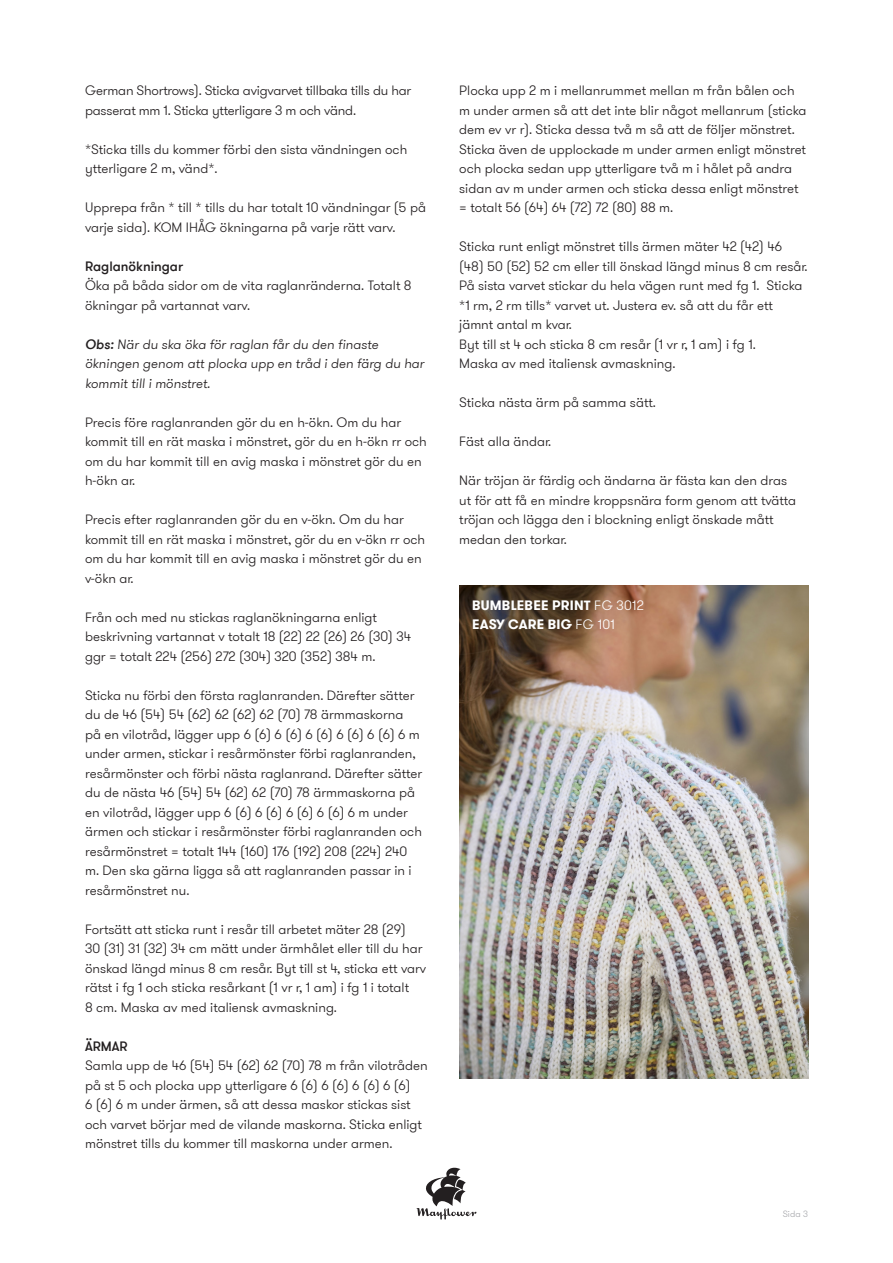
<style>
.page{position:relative;width:893px;height:1263px;background:#fff}
.page>*{position:absolute;margin:0;border:0;box-sizing:border-box;transform-origin:0 0}
.t1{font:300 13.5px/19.5px "GT Walsheim Pro";color:#231f20}
.t2{font:italic 300 13.5px/19.5px "GT Walsheim Pro";color:#231f20}
.t3{font:700 13.5px "GT Walsheim Pro";letter-spacing:.015em;color:#fff}
.t4{font:500 13.5px "GT Walsheim Pro";color:#231f20}
.t5{font:300 9px "GT Walsheim Pro";color:#a8a9ad}
.s1{font-weight:500}
.s2{font-weight:300}
</style>
<div class="page">
<svg style="left:417px;top:1168px;width:59px;height:51px"></svg>
<img style="left:459px;top:585px;width:349px;height:493px">
<p class="t1" style="left:85px;top:81px;width:328px">German Shortrows). Sticka avigvarvet tillbaka tills du har passerat mm 1. Sticka ytterligare 3 m och vänd.</p>
<p class="t1" style="left:85px;top:140px;width:324px">*Sticka tills du kommer förbi den sista vändningen och ytterligare 2 m, vänd*.</p>
<p class="t1" style="left:85px;top:198px;width:342px">Upprepa från * till * tills du har totalt 10 vändningar (5 på varje sida). KOM IHÅG ökningarna på varje rätt varv.</p>
<p class="t4" style="left:85px;top:257px;width:100px">Raglanökningar</p>
<p class="t1" style="left:85px;top:276px;width:328px">Öka på båda sidor om de vita raglanränderna. Totalt 8 ökningar på vartannat varv.</p>
<p class="t2" style="left:85px;top:335px;width:341px"><span class="s1">Obs:</span> När du ska öka för raglan får du den finaste ökningen genom att plocka upp en tråd i den färg du har kommit till i mönstret.</p>
<p class="t1" style="left:85px;top:413px;width:343px">Precis före raglanranden gör du en h-ökn. Om du har kommit till en rät maska i mönstret, gör du en h-ökn rr och om du har kommit till en avig maska i mönstret gör du en h-ökn ar.</p>
<p class="t1" style="left:85px;top:510px;width:342px">Precis efter raglanranden gör du en v-ökn. Om du har kommit till en rät maska i mönstret, gör du en v-ökn rr och om du har kommit till en avig maska i mönstret gör du en v-ökn ar.</p>
<p class="t1" style="left:85px;top:608px;width:328px">Från och med nu stickas raglanökningarna enligt beskrivning vartannat v totalt 18 (22) 22 (26) 26 (30) 34 ggr = totalt 224 (256) 272 (304) 320 (352) 384 m.</p>
<p class="t1" style="left:85px;top:686px;width:339px">Sticka nu förbi den första raglanranden. Därefter sätter du de 46 (54) 54 (62) 62 (62) 62 (70) 78 ärmmaskorna på en vilotråd, lägger upp 6 (6) 6 (6) 6 (6) 6 (6) 6 (6) 6 m under armen, stickar i resårmönster förbi raglanranden, resårmönster och förbi nästa raglanrand. Därefter sätter du de nästa 46 (54) 54 (62) 62 (70) 78 ärmmaskorna på en vilotråd, lägger upp 6 (6) 6 (6) 6 (6) 6 (6) 6 m under ärmen och stickar i resårmönster förbi raglanranden och resårmönstret = totalt 144 (160) 176 (192) 208 (224) 240 m. Den ska gärna ligga så att raglanranden passar in i resårmönstret nu.</p>
<p class="t1" style="left:85px;top:920px;width:343px">Fortsätt att sticka runt i resår till arbetet mäter 28 (29)<br>30 (31) 31 (32) 34 cm mätt under ärmhålet eller till du har önskad längd minus 8 cm resår. Byt till st 4, sticka ett varv rätst i fg 1 och sticka resårkant (1 vr r, 1 am) i fg 1 i totalt<br>8 cm. Maska av med italiensk avmaskning.</p>
<p class="t4" style="left:85px;top:1037px;width:44px">ÄRMAR</p>
<p class="t1" style="left:85px;top:1056px;width:344px">Samla upp de 46 (54) 54 (62) 62 (70) 78 m från vilotråden på st 5 och plocka upp ytterligare 6 (6) 6 (6) 6 (6) 6 (6)<br>6 (6) 6 m under ärmen, så att dessa maskor stickas sist och varvet börjar med de vilande maskorna. Sticka enligt mönstret tills du kommer till maskorna under armen.</p>
<p class="t1" style="left:459px;top:81px;width:349px">Plocka upp 2 m i mellanrummet mellan m från bålen och m under armen så att det inte blir något mellanrum (sticka dem ev vr r). Sticka dessa två m så att de följer mönstret.<br>Sticka även de upplockade m under armen enligt mönstret och plocka sedan upp ytterligare två m i hålet på andra sidan av m under armen och sticka dessa enligt mönstret = totalt 56 (64) 64 (72) 72 (80) 88 m.</p>
<p class="t1" style="left:459px;top:237px;width:350px">Sticka runt enligt mönstret tills ärmen mäter 42 (42) 46 (48) 50 (52) 52 cm eller till önskad längd minus 8 cm resår.<br>På sista varvet stickar du hela vägen runt med fg 1. Sticka *1 rm, 2 rm tills* varvet ut. Justera ev. så att du får ett jämnt antal m kvar.</p>
<p class="t1" style="left:459px;top:335px;width:298px">Byt till st 4 och sticka 8 cm resår (1 vr r, 1 am) i fg 1.</p>
<p class="t1" style="left:459px;top:354px;width:218px">Maska av med italiensk avmaskning.</p>
<p class="t1" style="left:459px;top:393px;width:198px">Sticka nästa ärm på samma sätt.</p>
<p class="t1" style="left:459px;top:432px;width:93px">Fäst alla ändar.</p>
<p class="t1" style="left:459px;top:471px;width:338px">När tröjan är färdig och ändarna är fästa kan den dras ut för att få en mindre kroppsnära form genom att tvätta tröjan och lägga den i blockning enligt önskade mått medan den torkar.</p>
<p class="t3" style="left:472px;top:596px;width:173px">BUMBLEBEE PRINT <span class="s2">FG 3012</span></p>
<p class="t3" style="left:472px;top:616px;width:144px">EASY CARE BIG <span class="s2">FG 101</span></p>
<p class="t5" style="left:783px;top:1208px;width:27px">Sida 3</p>
</div>
